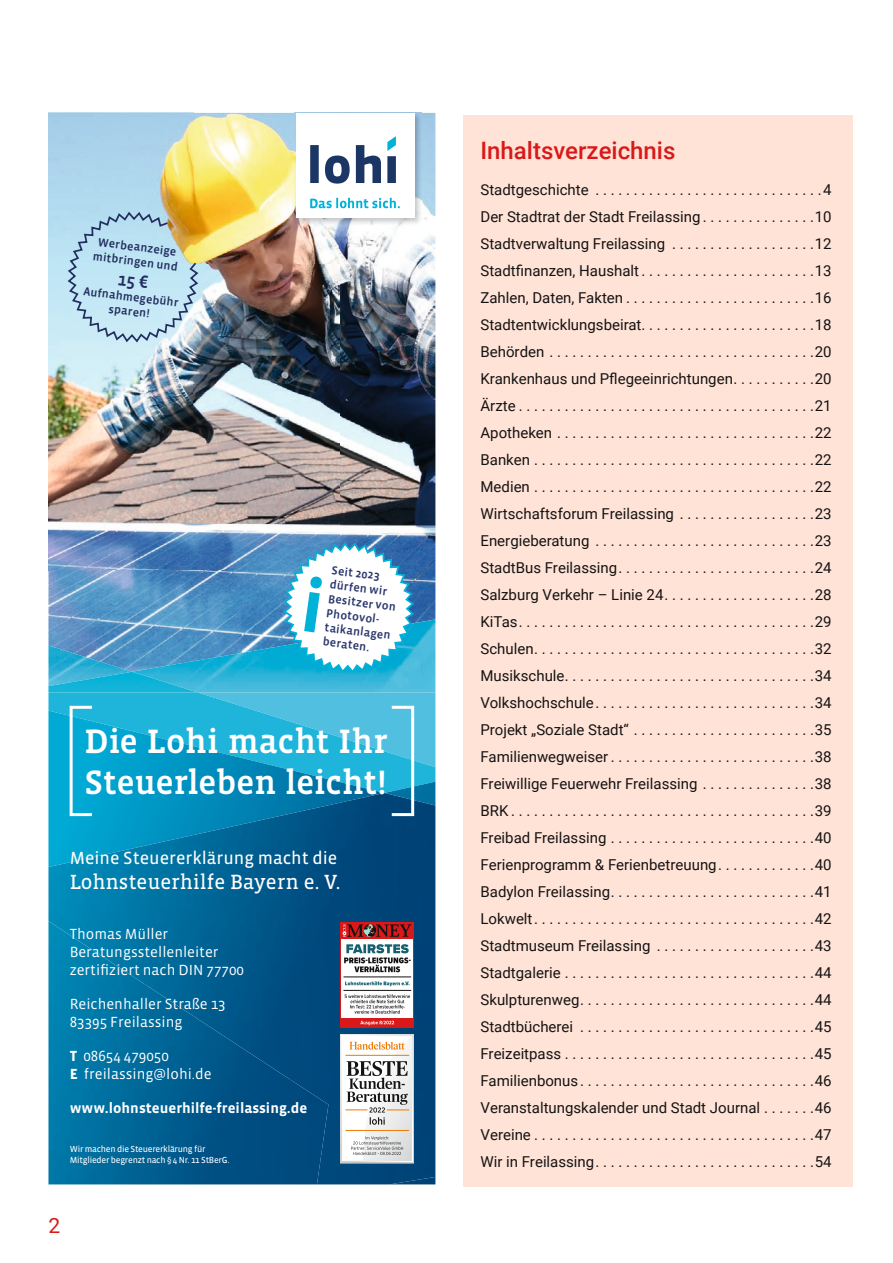
<style>
.page{position:relative;width:893px;height:1263px;background:#fff}
.page>*{position:absolute;margin:0;border:0;box-sizing:border-box;transform-origin:0 0}
.t1{font:500 34.65px/41.5px "Vista Slab OTCE";letter-spacing:-.005em;color:#fff}
.ZwiTi{font:500 24px "Roboto";color:#d91919}
.t2{font:21px "Vista Slab OTCE";color:#fff}
.t3{font:21px "Roboto";color:#d91919}
.t4{font:18px "Vista Sans OT";color:#fff}
.Grundtext{font:15px "Roboto";color:#141314}
.t5{font:15px/18px "Vista Sans OT";color:#fff}
.t6{font:700 14.7px "Vista Sans OT";color:#fff}
.t7{font:500 12px/14.4px "Vista Sans OTCE";color:#28356b}
.t8{font:500 12px/14.4px "Vista Sans OTCE";color:#222e5f;text-align:center}
.t9{font:9px/10.8px "Vista Sans OT";letter-spacing:-.025em;color:#fff}
.s1{font-weight:700}
</style>
<div class="page">
<div style="left:463px;top:115px;width:390px;height:1071px;background:#ffe3d6"></div>
<img style="left:48px;top:113px;width:291px;height:457px">
<img style="left:387px;top:113px;width:48px;height:506px">
<img style="left:339px;top:225px;width:48px;height:316px">
<img style="left:48px;top:570px;width:194px;height:75px">
<img style="left:242px;top:570px;width:40px;height:49px">
<img style="left:48px;top:645px;width:84px;height:27px">
<img style="left:132px;top:619px;width:303px;height:73px">
<svg style="left:48px;top:692px;width:387px;height:90px;background:#3fbbdd"></svg>
<img style="left:48px;top:672px;width:150px;height:20px">
<svg style="left:48px;top:710px;width:336px;height:135px;background:#12a4cd"></svg>
<img style="left:384px;top:782px;width:51px;height:11px">
<img style="left:290px;top:793px;width:145px;height:391px">
<img style="left:193px;top:813px;width:98px;height:108px">
<img style="left:145px;top:835px;width:49px;height:86px">
<img style="left:48px;top:845px;width:98px;height:76px">
<img style="left:48px;top:921px;width:280px;height:263px">
<img style="left:340px;top:1034px;width:74px;height:129px">
<img style="left:342px;top:1036px;width:70px;height:125px">
<svg style="left:343px;top:1036px;width:68px;height:124px"></svg>
<div style="left:340px;top:922px;width:74px;height:105px;background:#d91919"></div>
<div style="left:342px;top:939px;width:71px;height:79px;background:#fff"></div>
<svg style="left:343px;top:924px;width:68px;height:13px"></svg>
<hr style="left:343px;top:990px;width:68px;height:1px;background:#141314">
<hr style="left:343px;top:977px;width:68px;height:1px;background:#141314">
<svg style="left:344px;top:944px;width:67px;height:28px"></svg>
<svg style="left:345px;top:994px;width:65px;height:20px"></svg>
<svg style="left:360px;top:1021px;width:34px;height:4px"></svg>
<svg style="left:345px;top:981px;width:65px;height:5px"></svg>
<img style="left:294px;top:113px;width:128px;height:112px">
<div style="left:296px;top:113px;width:118px;height:105px;background:#fff"></div>
<svg style="left:310px;top:136px;width:86px;height:48px"></svg>
<svg style="left:310px;top:198px;width:90px;height:10px"></svg>
<div style="left:390px;top:706px;width:24px;height:110px;border:3px solid #fff"></div>
<div style="left:70px;top:706px;width:24px;height:110px;border:3px solid #fff"></div>
<svg style="left:66px;top:210px;width:134px;height:134px;background:#bbd7de"></svg>
<svg style="left:282px;top:541px;width:133px;height:133px"></svg>
<p class="t8" style="left:99px;top:235px;width:80px;rotate:7deg">Werbeanzeige</p>
<p class="t8" style="left:84px;top:284px;width:97px;rotate:7deg">Aufnahmegebühr sparen!</p>
<p class="t8" style="left:94px;top:249px;width:87px;rotate:7deg">mitbringen und</p>
<p class="t7" style="left:333px;top:563px;width:70px;rotate:7deg">Seit 2023 dürfen wir<br>Besitzer von<br>Photovol&shy;taikanlagen beraten.</p>
<p class="t1" style="left:84px;top:720px;width:305px">Die Lohi macht Ihr<br>Steuerleben leicht!</p>
<p class="t4" style="left:70px;top:849px;width:269px">Meine Steuererklärung macht die</p>
<p class="t2" style="left:70px;top:870px;width:272px">Lohnsteuerhilfe Bayern e. V.</p>
<p class="t5" style="left:70px;top:925px;width:176px">Thomas Müller<br>Beratungsstellenleiter zertifiziert nach DIN 77700</p>
<p class="t5" style="left:70px;top:995px;width:158px">Reichenhaller Straße 13<br>83395 Freilassing</p>
<p class="t5" style="left:70px;top:1047px;width:143px"><span class="s1">T</span> 08654 479050<br><span class="s1">E</span> freilassing@lohi.de</p>
<p class="t6" style="left:70px;top:1100px;width:239px">www.lohnsteuerhilfe-freilassing.de</p>
<p class="t9" style="left:70px;top:1144px;width:161px">Wir machen die Steuererklärung für<br>Mitglieder begrenzt nach § 4 Nr. 11 StBerG.</p>
<h3 class="t3" style="left:48px;top:1211px;width:13px">2</h3>
<p class="ZwiTi" style="left:480px;top:134px;width:196px">Inhaltsverzeichnis</p>
<p class="Grundtext" style="left:480px;top:179px;width:353px">Stadtgeschichte . . . . . . . . . . . . . . . . . . . . . . . . . . . . . 4</p>
<p class="Grundtext" style="left:480px;top:206px;width:353px">Der Stadtrat der Stadt Freilassing . . . . . . . . . . . . . . 10</p>
<p class="Grundtext" style="left:480px;top:233px;width:353px">Stadtverwaltung Freilassing . . . . . . . . . . . . . . . . . . 12</p>
<p class="Grundtext" style="left:480px;top:260px;width:353px">Stadtfinanzen, Haushalt . . . . . . . . . . . . . . . . . . . . . . 13</p>
<p class="Grundtext" style="left:480px;top:287px;width:353px">Zahlen, Daten, Fakten . . . . . . . . . . . . . . . . . . . . . . . . 16</p>
<p class="Grundtext" style="left:480px;top:314px;width:353px">Stadtentwicklungsbeirat. . . . . . . . . . . . . . . . . . . . . . .18</p>
<p class="Grundtext" style="left:480px;top:341px;width:353px">Behörden . . . . . . . . . . . . . . . . . . . . . . . . . . . . . . . . . . 20</p>
<p class="Grundtext" style="left:480px;top:368px;width:353px">Krankenhaus und Pflegeeinrichtungen . . . . . . . . . . 20</p>
<p class="Grundtext" style="left:480px;top:395px;width:353px">Ärzte . . . . . . . . . . . . . . . . . . . . . . . . . . . . . . . . . . . . . . 21</p>
<p class="Grundtext" style="left:480px;top:422px;width:353px">Apotheken . . . . . . . . . . . . . . . . . . . . . . . . . . . . . . . . . 22</p>
<p class="Grundtext" style="left:480px;top:449px;width:353px">Banken . . . . . . . . . . . . . . . . . . . . . . . . . . . . . . . . . . . . 22</p>
<p class="Grundtext" style="left:480px;top:476px;width:353px">Medien . . . . . . . . . . . . . . . . . . . . . . . . . . . . . . . . . . . . 22</p>
<p class="Grundtext" style="left:480px;top:503px;width:353px">Wirtschaftsforum Freilassing . . . . . . . . . . . . . . . . . 23</p>
<p class="Grundtext" style="left:480px;top:530px;width:353px">Energieberatung . . . . . . . . . . . . . . . . . . . . . . . . . . . . 23</p>
<p class="Grundtext" style="left:480px;top:557px;width:353px">StadtBus Freilassing . . . . . . . . . . . . . . . . . . . . . . . . . 24</p>
<p class="Grundtext" style="left:480px;top:584px;width:353px">Salzburg Verkehr – Linie 24 . . . . . . . . . . . . . . . . . . . 28</p>
<p class="Grundtext" style="left:480px;top:611px;width:353px">KiTas . . . . . . . . . . . . . . . . . . . . . . . . . . . . . . . . . . . . . . 29</p>
<p class="Grundtext" style="left:480px;top:638px;width:353px">Schulen . . . . . . . . . . . . . . . . . . . . . . . . . . . . . . . . . . . . 32</p>
<p class="Grundtext" style="left:480px;top:665px;width:353px">Musikschule . . . . . . . . . . . . . . . . . . . . . . . . . . . . . . . . 34</p>
<p class="Grundtext" style="left:480px;top:692px;width:353px">Volkshochschule . . . . . . . . . . . . . . . . . . . . . . . . . . . . 34</p>
<p class="Grundtext" style="left:480px;top:719px;width:353px">Projekt „Soziale Stadt“ . . . . . . . . . . . . . . . . . . . . . . . 35</p>
<p class="Grundtext" style="left:480px;top:746px;width:353px">Familienwegweiser . . . . . . . . . . . . . . . . . . . . . . . . . . 38</p>
<p class="Grundtext" style="left:480px;top:773px;width:353px">Freiwillige Feuerwehr Freilassing . . . . . . . . . . . . . . 38</p>
<p class="Grundtext" style="left:480px;top:800px;width:353px">BRK . . . . . . . . . . . . . . . . . . . . . . . . . . . . . . . . . . . . . . . 39</p>
<p class="Grundtext" style="left:480px;top:827px;width:353px">Freibad Freilassing . . . . . . . . . . . . . . . . . . . . . . . . . . 40</p>
<p class="Grundtext" style="left:480px;top:854px;width:353px">Ferienprogramm &amp; Ferienbetreuung . . . . . . . . . . . . 40</p>
<p class="Grundtext" style="left:480px;top:881px;width:353px">Badylon Freilassing . . . . . . . . . . . . . . . . . . . . . . . . . . 41</p>
<p class="Grundtext" style="left:480px;top:908px;width:353px">Lokwelt . . . . . . . . . . . . . . . . . . . . . . . . . . . . . . . . . . . . 42</p>
<p class="Grundtext" style="left:480px;top:935px;width:353px">Stadtmuseum Freilassing . . . . . . . . . . . . . . . . . . . . 43</p>
<p class="Grundtext" style="left:480px;top:962px;width:353px">Stadtgalerie . . . . . . . . . . . . . . . . . . . . . . . . . . . . . . . . 44</p>
<p class="Grundtext" style="left:480px;top:989px;width:353px">Skulpturenweg . . . . . . . . . . . . . . . . . . . . . . . . . . . . . . 44</p>
<p class="Grundtext" style="left:480px;top:1016px;width:353px">Stadtbücherei . . . . . . . . . . . . . . . . . . . . . . . . . . . . . . 45</p>
<p class="Grundtext" style="left:480px;top:1043px;width:353px">Freizeitpass . . . . . . . . . . . . . . . . . . . . . . . . . . . . . . . . 45</p>
<p class="Grundtext" style="left:480px;top:1070px;width:353px">Familienbonus . . . . . . . . . . . . . . . . . . . . . . . . . . . . . . 46</p>
<p class="Grundtext" style="left:480px;top:1097px;width:353px">Veranstaltungskalender und Stadt Journal . . . . . . 46</p>
<p class="Grundtext" style="left:480px;top:1124px;width:353px">Vereine . . . . . . . . . . . . . . . . . . . . . . . . . . . . . . . . . . . . 47</p>
<p class="Grundtext" style="left:480px;top:1151px;width:353px">Wir in Freilassing . . . . . . . . . . . . . . . . . . . . . . . . . . . . 54</p>
</div>
